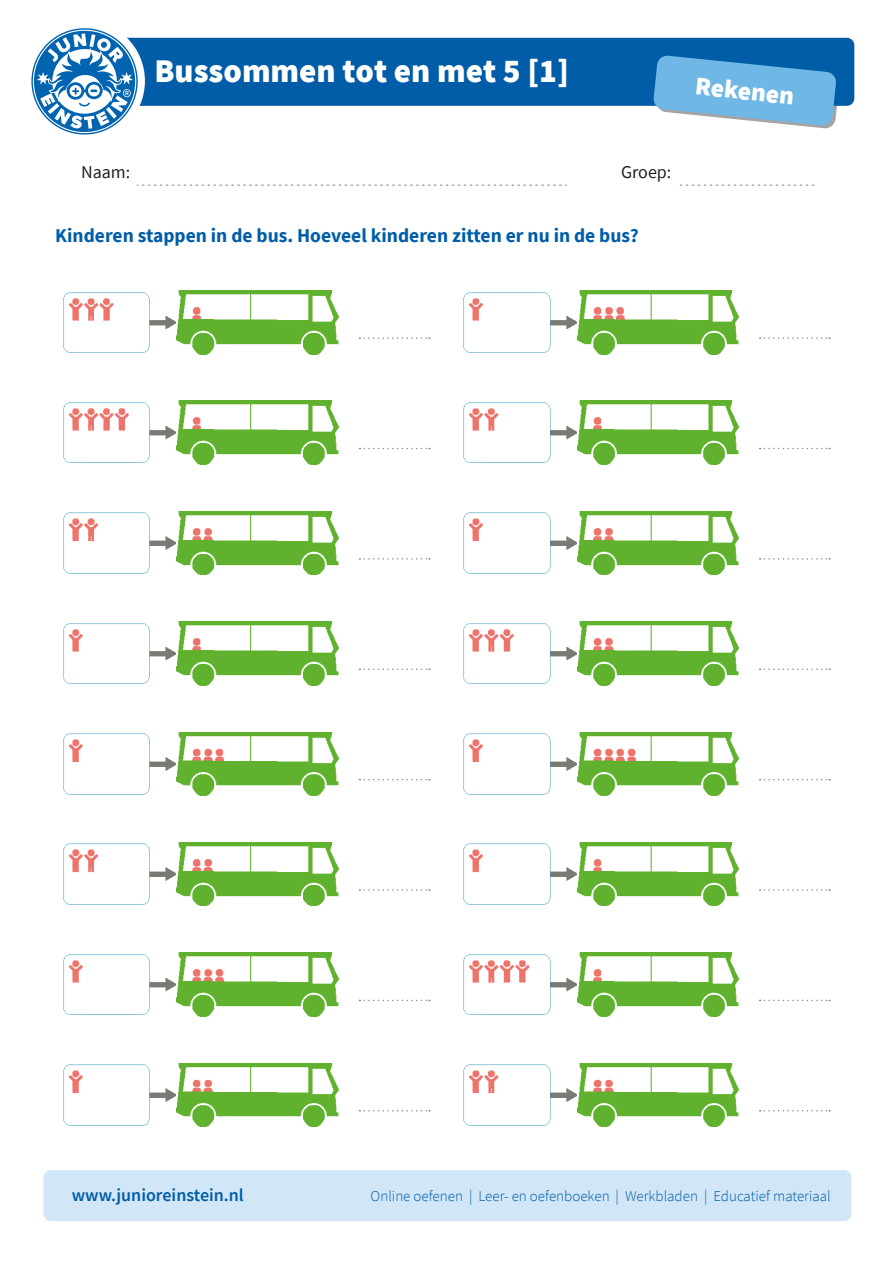
<style>
.page{position:relative;width:893px;height:1263px;background:#fff}
.page>*{position:absolute;margin:0;border:0;box-sizing:border-box;transform-origin:0 0}
.t1{font:900 33px "Source Sans Pro";color:#fff}
.t2{font:900 25.5px "Source Sans Pro";color:#fff}
.t3{font:700 19.5px "Source Sans Pro";color:#015da7}
.t4{font:600 18px "Source Sans Pro";color:#015da7}
.t5{font:18px "Source Sans Pro";color:#231f20}
.t6{font:300 15px "Source Sans Pro";color:#015da7}
</style>
<div class="page">
<div style="left:44px;top:1170px;width:807px;height:51px;background:#d1e6f6;border-radius:7px"></div>
<div style="left:46px;top:38px;width:808px;height:68px;background:#015da7;border-radius:7px"></div>
<div style="left:23px;top:20px;width:122px;height:122px;background:#fff;border-radius:50%"></div>
<svg style="left:137px;top:185px;width:430px;height:1px"></svg>
<svg style="left:680px;top:185px;width:134px;height:1px"></svg>
<svg style="left:653px;top:55px;width:186px;height:73px"></svg>
<svg style="left:31px;top:28px;width:107px;height:107px"></svg>
<img style="left:63px;top:292px;width:114px;height:60px">
<img style="left:177px;top:290px;width:161px;height:64px">
<svg style="left:359px;top:337px;width:71px;height:2px"></svg>
<img style="left:63px;top:401px;width:275px;height:63px">
<svg style="left:359px;top:448px;width:71px;height:1px"></svg>
<img style="left:63px;top:513px;width:114px;height:60px">
<img style="left:177px;top:511px;width:161px;height:64px">
<svg style="left:359px;top:558px;width:71px;height:2px"></svg>
<img style="left:63px;top:622px;width:275px;height:63px">
<svg style="left:359px;top:668px;width:71px;height:2px"></svg>
<img style="left:63px;top:732px;width:275px;height:63px">
<svg style="left:359px;top:779px;width:71px;height:1px"></svg>
<img style="left:63px;top:844px;width:114px;height:60px">
<img style="left:177px;top:842px;width:161px;height:64px">
<svg style="left:359px;top:889px;width:71px;height:2px"></svg>
<img style="left:63px;top:953px;width:275px;height:63px">
<svg style="left:359px;top:1000px;width:71px;height:1px"></svg>
<img style="left:63px;top:1065px;width:114px;height:60px">
<img style="left:177px;top:1063px;width:161px;height:64px">
<svg style="left:359px;top:1110px;width:71px;height:1px"></svg>
<img style="left:463px;top:292px;width:114px;height:60px">
<img style="left:577px;top:290px;width:161px;height:64px">
<svg style="left:760px;top:337px;width:70px;height:2px"></svg>
<img style="left:463px;top:401px;width:275px;height:63px">
<svg style="left:760px;top:448px;width:70px;height:1px"></svg>
<img style="left:463px;top:513px;width:114px;height:60px">
<img style="left:577px;top:511px;width:161px;height:64px">
<svg style="left:760px;top:558px;width:70px;height:2px"></svg>
<img style="left:463px;top:622px;width:275px;height:63px">
<svg style="left:760px;top:668px;width:70px;height:2px"></svg>
<img style="left:463px;top:732px;width:275px;height:63px">
<svg style="left:760px;top:779px;width:70px;height:1px"></svg>
<img style="left:463px;top:844px;width:114px;height:60px">
<img style="left:577px;top:842px;width:161px;height:64px">
<svg style="left:760px;top:889px;width:70px;height:2px"></svg>
<img style="left:463px;top:953px;width:275px;height:63px">
<svg style="left:760px;top:1000px;width:70px;height:1px"></svg>
<img style="left:463px;top:1065px;width:114px;height:60px">
<img style="left:577px;top:1063px;width:161px;height:64px">
<svg style="left:760px;top:1110px;width:70px;height:1px"></svg>
<p class="t1" style="left:154px;top:49px;width:416px">Bussommen tot en met 5 [1]</p>
<p class="t5" style="left:81px;top:161px;width:51px">Naam:</p>
<p class="t5" style="left:621px;top:161px;width:52px">Groep:</p>
<p class="t3" style="left:55px;top:223px;width:585px">Kinderen stappen in de bus. Hoeveel kinderen zitten er nu in de bus?</p>
<p class="t2" style="left:697px;top:68px;width:101px;rotate:6deg">Rekenen</p>
<p class="t4" style="left:72px;top:1183px;width:174px">www.junioreinstein.nl</p>
<p class="t6" style="left:371px;top:1187px;width:462px">Online oefenen | Leer- en oefenboeken | Werkbladen | Educatief materiaal</p>
</div>
